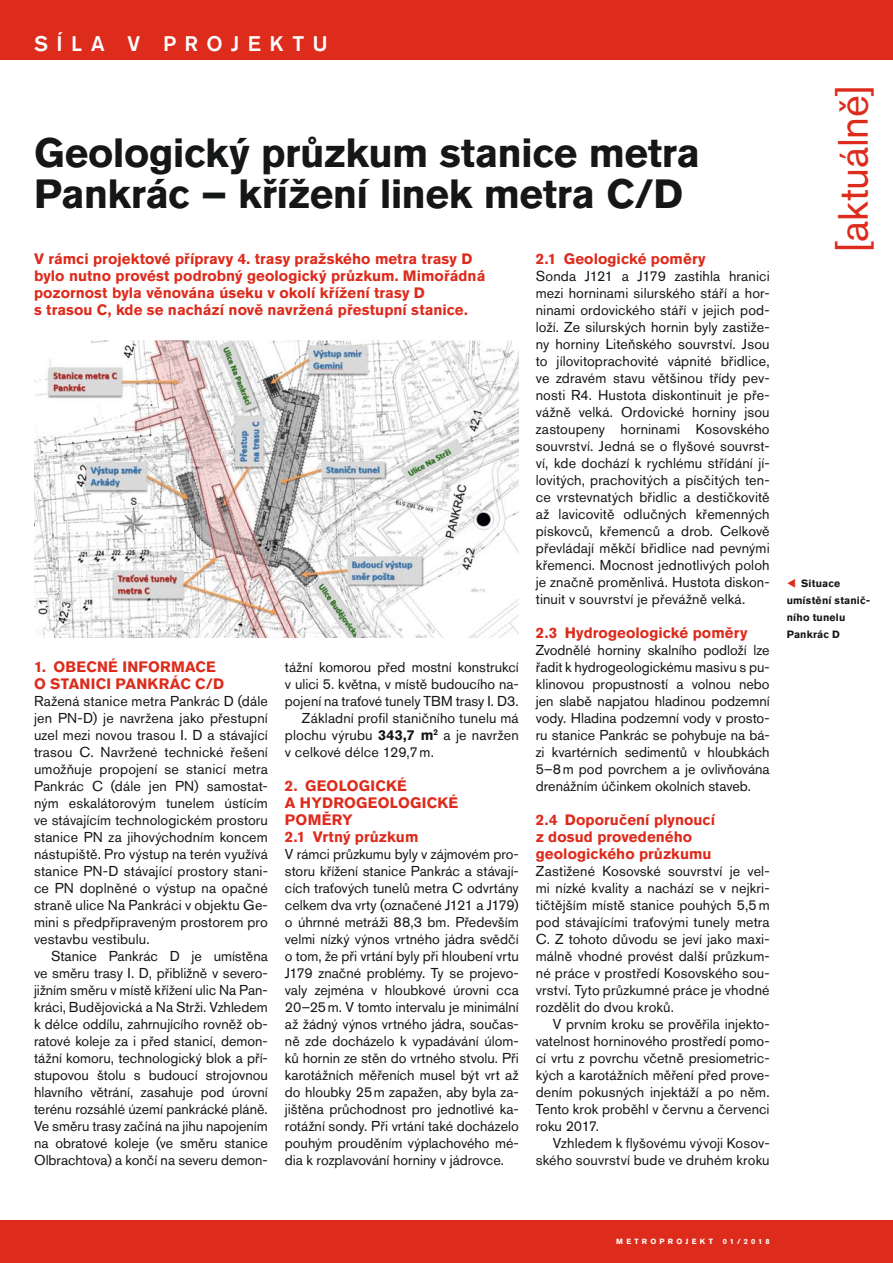
<style>
.page{position:relative;width:893px;height:1263px;background:#fff}
.page>*{position:absolute;margin:0;border:0;box-sizing:border-box;transform-origin:0 0}
.t1{font:42px "Akzidenz Grotesk CE";letter-spacing:-.005em;color:#dd2b1c}
.t2{font:700 40.5px/41.2px "Akzidenz Grotesk CE";letter-spacing:-.015em;color:#151616}
.t3{font:500 21px "Akzidenz Grotesk CE";letter-spacing:.405em;color:#fff}
.t4{font:700 15px/17px "Akzidenz Grotesk CE";letter-spacing:.005em;color:#dd2b1c}
.t5{font:14.25px/17px "Akzidenz Grotesk CE";letter-spacing:.005em;color:#151616;text-align:justify}
.t6{font:700 10.5px/17px "Akzidenz Grotesk CE";letter-spacing:.015em;color:#151616}
.t7{font:700 7.5px "Akzidenz Grotesk CE";letter-spacing:.43em;color:#fff}
.s1{font-weight:700}
.s2{color:#dd2b1c}
</style>
<div class="page">
<div style="left:0;top:0;width:893px;height:60px;background:#dd2b1c"></div>
<img style="left:34px;top:341px;width:485px;height:297px">
<div style="left:0;top:1220px;width:893px;height:43px;background:#dd2b1c"></div>
<h3 class="t3" style="left:34px;top:36px;width:295px">SÍLA V PROJEKTU</h3>
<h2 class="t2" style="left:34px;top:137px;width:667px">Geologický průzkum stanice metra<br>Pankrác – křížení linek metra C/D</h2>
<p class="t4" style="left:34px;top:252px;width:453px">V rámci projektové přípravy 4. trasy pražského metra trasy D bylo nutno provést podrobný geologický průzkum. Mimořádná pozornost byla věnována úseku v okolí křížení trasy D<br>s trasou C, kde se nachází nově navržená přestupní stanice.</p>
<p class="t4" style="left:34px;top:660px;width:192px">1. OBECNÉ INFORMACE<br>O STANICI PANKRÁC C/D</p>
<p class="t5" style="left:34px;top:694px;width:235px">Ražená stanice metra Pankrác D (dále jen PN-D) je navržena jako přestupní uzel mezi novou trasou I. D a stávající trasou C. Navržené technické řešení umožňuje propojení se stanicí metra Pankrác C (dále jen PN) samostat&shy;ným eskalátorovým tunelem ústícím ve stávajícím technologickém prostoru stanice PN za jihovýchodním koncem nástupiště. Pro výstup na terén využívá stanice PN-D stávající prostory stani&shy;ce PN doplněné o výstup na opačné straně ulice Na Pankráci v objektu Ge&shy;mini s předpřipraveným prostorem pro vestavbu vestibulu.</p>
<p class="t5" style="left:34px;top:949px;width:235px;text-indent:17px">Stanice Pankrác D je umístěna ve směru trasy I. D, přibližně v severo&shy;jižním směru v místě křížení ulic Na Pan&shy;kráci, Budějovická a Na Strži. Vzhledem k délce oddílu, zahrnujícího rovněž ob&shy;ratové koleje za i před stanicí, demon&shy;tážní komoru, technologický blok a pří&shy;stupovou štolu s budoucí strojovnou hlavního větrání, zasahuje pod úrovní terénu rozsáhlé území pankrácké pláně.<br>Ve směru trasy začíná na jihu napojením na obratové koleje (ve směru stanice Olbrachtova) a končí na severu demon-</p>
<p class="t5" style="left:285px;top:660px;width:235px">tážní komorou před mostní konstrukcí</p>
<p class="t5" style="left:285px;top:677px;width:235px">v ulici 5. května, v místě budoucího na-</p>
<p class="t5" style="left:285px;top:694px;width:235px">pojení na traťové tunely TBM trasy I. D3.</p>
<p class="t5" style="left:302px;top:711px;width:218px">Základní profil staničního tunelu má</p>
<p class="t5" style="left:285px;top:728px;width:235px">plochu výrubu <span class="s1">343,7 m</span><sup>2</sup> a je navržen</p>
<p class="t5" style="left:285px;top:745px;width:151px">v celkové délce 129,7 m.</p>
<p class="t4" style="left:285px;top:779px;width:175px">2. GEOLOGICKÉ<br>A HYDROGEOLOGICKÉ<br>POMĚRY<br>2.1 Vrtný průzkum</p>
<p class="t5" style="left:285px;top:847px;width:235px">V rámci průzkumu byly v zájmovém pro&shy;storu křížení stanice Pankrác a stávají&shy;cích traťových tunelů metra C odvrtány celkem dva vrty (označené J121 a J179) o úhrnné metráži 88,3 bm. Především velmi nízký výnos vrtného jádra svědčí o tom, že při vrtání byly při hloubení vrtu J179 značné problémy. Ty se projevo&shy;valy zejména v hloubkové úrovni cca 20–25 m. V tomto intervalu je minimální až žádný výnos vrtného jádra, součas&shy;ně zde docházelo k vypadávání úlom&shy;ků hornin ze stěn do vrtného stvolu. Při karotážních měřeních musel být vrt až do hloubky 25 m zapažen, aby byla za&shy;jištěna průchodnost pro jednotlivé ka&shy;rotážní sondy. Při vrtání také docházelo pouhým prouděním výplachového mé&shy;dia k rozplavování horniny v jádrovce.</p>
<p class="t4" style="left:536px;top:252px;width:171px">2.1 Geologické poměry</p>
<p class="t5" style="left:536px;top:269px;width:235px">Sonda J121 a J179 zastihla hranici mezi horninami silurského stáří a hor&shy;ninami ordovického stáří v jejich pod&shy;loží. Ze silurských hornin byly zastiže&shy;ny horniny Liteňského souvrství. Jsou to jílovitoprachovité vápnité břidlice, ve zdravém stavu většinou třídy pev&shy;nosti R4. Hustota diskontinuit je pře&shy;vážně velká. Ordovické horniny jsou zastoupeny horninami Kosovského souvrství. Jedná se o flyšové souvrst&shy;ví, kde dochází k rychlému střídání jí&shy;lovitých, prachovitých a písčitých ten&shy;ce vrstevnatých břidlic a destičkovitě až lavicovitě odlučných křemenných pískovců, křemenců a drob. Celkově převládají měkčí břidlice nad pevnými křemenci. Mocnost jednotlivých poloh je značně proměnlivá. Hustota diskon&shy;tinuit v souvrství je převážně velká.</p>
<p class="t4" style="left:536px;top:626px;width:213px">2.3 Hydrogeologické poměry</p>
<p class="t5" style="left:536px;top:643px;width:235px">Zvodnělé horniny skalního podloží lze řadit k hydrogeologickému masivu s pu&shy;klinovou propustností a volnou nebo jen slabě napjatou hladinou podzemní vody. Hladina podzemní vody v prosto&shy;ru stanice Pankrác se pohybuje na bá&shy;zi kvartérních sedimentů v hloubkách 5–8 m pod povrchem a je ovlivňována drenážním účinkem okolních staveb.</p>
<p class="t4" style="left:536px;top:813px;width:181px">2.4 Doporučení plynoucí z dosud provedeného geologického průzkumu</p>
<p class="t5" style="left:536px;top:864px;width:235px">Zastižené Kosovské souvrství je vel&shy;mi nízké kvality a nachází se v nejkri&shy;tičtějším místě stanice pouhých 5,5 m pod stávajícími traťovými tunely metra C. Z tohoto důvodu se jeví jako maxi&shy;málně vhodné provést další průzkum&shy;né práce v prostředí Kosovského sou&shy;vrství. Tyto průzkumné práce je vhodné rozdělit do dvou kroků.</p>
<p class="t5" style="left:536px;top:1017px;width:235px;text-indent:17px">V prvním kroku se prověřila injekto&shy;vatelnost horninového prostředí pomo&shy;cí vrtu z povrchu včetně presiometric&shy;kých a karotážních měření před prove&shy;dením pokusných injektáží a po něm.<br>Tento krok proběhl v červnu a červenci roku 2017.</p>
<p class="t5" style="left:536px;top:1136px;width:235px;text-align:right">Vzhledem k flyšovému vývoji Kosov&shy;ského souvrství bude ve druhém kroku</p>
<h1 class="t1" style="left:838px;top:252px;width:168px;rotate:-90deg">[aktuálně]</h1>
<p class="t6" style="left:787px;top:576px;width:85px"><span class="s2">▼</span> Situace umístění stanič&shy;ního tunelu<br>Pankrác D</p>
<p class="t7" style="left:616px;top:1238px;width:98px">METROPROJEKT</p>
<p class="t7" style="left:723px;top:1238px;width:48px">01/2018</p>
</div>
